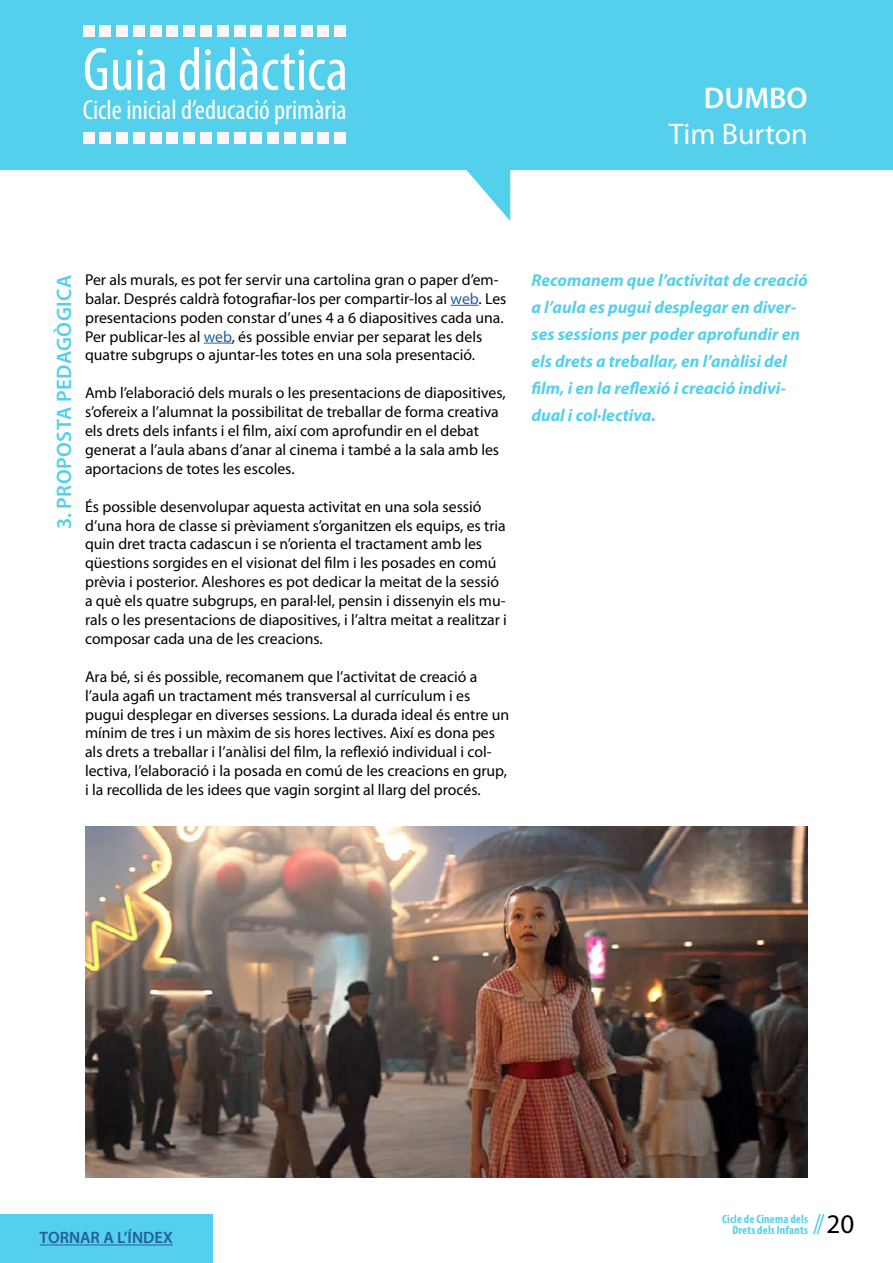
<style>
.page{position:relative;width:893px;height:1263px;background:#fff}
.page>*{position:absolute;margin:0;border:0;box-sizing:border-box;transform-origin:0 0}
.t1{font:condensed 61.5px "Myriad Pro";color:#fff}
.t2{font:30px "Myriad Pro";color:#fff}
.t3{font:600 30px "Myriad Pro";color:#fff}
.t4{font:28.5px "Minion Pro";color:#55d0ec}
.t5{font:condensed 27.75px "Myriad Pro";color:#fff}
.t6{font:600 21px "Myriad Pro";letter-spacing:.02em;color:#55d0ec}
.t7{font:italic 700 17.25px/27px "Myriad Pro";color:#55d0ec}
.t8{font:600 16.5px "Myriad Pro";color:#215e9e}
.t9{font:15.75px/18.9px "Myriad Pro";color:#000}
.t10{font:700 condensed 12px/10.5px "Myriad Pro";letter-spacing:.015em;color:#55d0ec;text-align:right}
.s1{color:#215e9e}
.s2{font-family:"Myriad Pro";font-size:27px;color:#000}
</style>
<div class="page">
<div style="left:0;top:0;width:893px;height:169px;background:#55d0ec"></div>
<svg style="left:459px;top:169px;width:51px;height:52px"></svg>
<div style="left:83px;top:26px;width:11px;height:11px;background:#fef7fa"></div>
<div style="left:100px;top:26px;width:11px;height:11px;background:#fef7fa"></div>
<div style="left:116px;top:26px;width:12px;height:11px;background:#fef7fa"></div>
<div style="left:133px;top:26px;width:12px;height:11px;background:#fef7fa"></div>
<div style="left:150px;top:26px;width:11px;height:11px;background:#fef7fa"></div>
<div style="left:167px;top:26px;width:11px;height:11px;background:#fef7fa"></div>
<div style="left:183px;top:26px;width:12px;height:11px;background:#fef7fa"></div>
<div style="left:200px;top:26px;width:12px;height:11px;background:#fef7fa"></div>
<div style="left:217px;top:26px;width:11px;height:11px;background:#fef7fa"></div>
<div style="left:234px;top:26px;width:11px;height:11px;background:#fef7fa"></div>
<div style="left:251px;top:26px;width:11px;height:11px;background:#fef7fa"></div>
<div style="left:267px;top:26px;width:12px;height:11px;background:#fef7fa"></div>
<div style="left:284px;top:26px;width:12px;height:11px;background:#fef7fa"></div>
<div style="left:301px;top:26px;width:11px;height:11px;background:#fef7fa"></div>
<div style="left:318px;top:26px;width:11px;height:11px;background:#fef7fa"></div>
<div style="left:334px;top:26px;width:12px;height:11px;background:#fef7fa"></div>
<div style="left:83px;top:132px;width:11px;height:12px;background:#fef7fa"></div>
<div style="left:100px;top:132px;width:11px;height:12px;background:#fef7fa"></div>
<div style="left:116px;top:132px;width:12px;height:12px;background:#fef7fa"></div>
<div style="left:133px;top:132px;width:12px;height:12px;background:#fef7fa"></div>
<div style="left:150px;top:132px;width:11px;height:12px;background:#fef7fa"></div>
<div style="left:167px;top:132px;width:11px;height:12px;background:#fef7fa"></div>
<div style="left:183px;top:132px;width:12px;height:12px;background:#fef7fa"></div>
<div style="left:200px;top:132px;width:12px;height:12px;background:#fef7fa"></div>
<div style="left:217px;top:132px;width:11px;height:12px;background:#fef7fa"></div>
<div style="left:234px;top:132px;width:11px;height:12px;background:#fef7fa"></div>
<div style="left:251px;top:132px;width:11px;height:12px;background:#fef7fa"></div>
<div style="left:267px;top:132px;width:12px;height:12px;background:#fef7fa"></div>
<div style="left:284px;top:132px;width:12px;height:12px;background:#fef7fa"></div>
<div style="left:301px;top:132px;width:11px;height:12px;background:#fef7fa"></div>
<div style="left:318px;top:132px;width:11px;height:12px;background:#fef7fa"></div>
<div style="left:334px;top:132px;width:12px;height:12px;background:#fef7fa"></div>
<div style="left:0;top:1214px;width:213px;height:49px;background:#55d0ec"></div>
<hr style="left:40px;top:1244px;width:133px;height:1px;background:#215e9e">
<svg style="left:451px;top:305px;width:27px;height:1px"></svg>
<svg style="left:204px;top:343px;width:28px;height:1px"></svg>
<img style="left:85px;top:826px;width:723px;height:352px">
<h1 class="t1" style="left:83px;top:32px;width:267px">Guia didàctica</h1>
<h3 class="t5" style="left:83px;top:93px;width:265px">Cicle inicial d’educació primària</h3>
<h2 class="t3" style="left:704px;top:78px;width:105px">DUMBO</h2>
<h2 class="t2" style="left:669px;top:115px;width:141px">Tim Burton</h2>
<h3 class="t6" style="left:51px;top:529px;width:254px;rotate:-90deg">3. proposta pedagògica</h3>
<p class="t9" style="left:85px;top:270px;width:423px">Per als murals, es pot fer servir una cartolina gran o paper d’em&shy;balar. Després caldrà fotografiar-los per compartir-los al <span class="s1">web</span>. Les presentacions poden constar d’unes 4 a 6 diapositives cada una.<br>Per publicar-les al <span class="s1">web</span>, és possible enviar per separat les dels quatre subgrups o ajuntar-les totes en una sola presentació.</p>
<p class="t9" style="left:85px;top:383px;width:422px">Amb l’elaboració dels murals o les presentacions de diapositives, s’ofereix a l’alumnat la possibilitat de treballar de forma creativa els drets dels infants i el film, així com aprofundir en el debat generat a l’aula abans d’anar al cinema i també a la sala amb les aportacions de totes les escoles.</p>
<p class="t9" style="left:85px;top:497px;width:423px">És possible desenvolupar aquesta activitat en una sola sessió d’una hora de classe si prèviament s’organitzen els equips, es tria quin dret tracta cadascun i se n’orienta el tractament amb les qüestions sorgides en el visionat del film i les posades en comú prèvia i posterior. Aleshores es pot dedicar la meitat de la sessió a què els quatre subgrups, en paral·lel, pensin i dissenyin els mu&shy;rals o les presentacions de diapositives, i l’altra meitat a realitzar i composar cada una de les creacions.</p>
<p class="t9" style="left:85px;top:667px;width:426px">Ara bé, si és possible, recomanem que l’activitat de creació a l’aula agafi un tractament més transversal al currículum i es pugui desplegar en diverses sessions. La durada ideal és entre un mínim de tres i un màxim de sis hores lectives. Així es dona pes als drets a treballar i l’anàlisi del film, la reflexió individual i col· lectiva, l’elaboració i la posada en comú de les creacions en grup, i la recollida de les idees que vagin sorgint al llarg del procés.</p>
<p class="t7" style="left:531px;top:267px;width:278px">Recomanem que l’activitat de creació a l’aula es pugui desplegar en diver&shy;ses sessions per poder aprofundir en els drets a treballar, en l’anàlisi del film, i en la reflexió i creació indivi&shy;dual i col·lectiva.</p>
<p class="t8" style="left:40px;top:1227px;width:135px">TORNAR A L’ÍNDEX</p>
<h3 class="t4" style="left:812px;top:1204px;width:43px">//<span class="s2">20</span></h3>
<p class="t10" style="left:722px;top:1213px;width:87px">Cicle de Cinema dels<br>Drets dels Infants</p>
</div>
